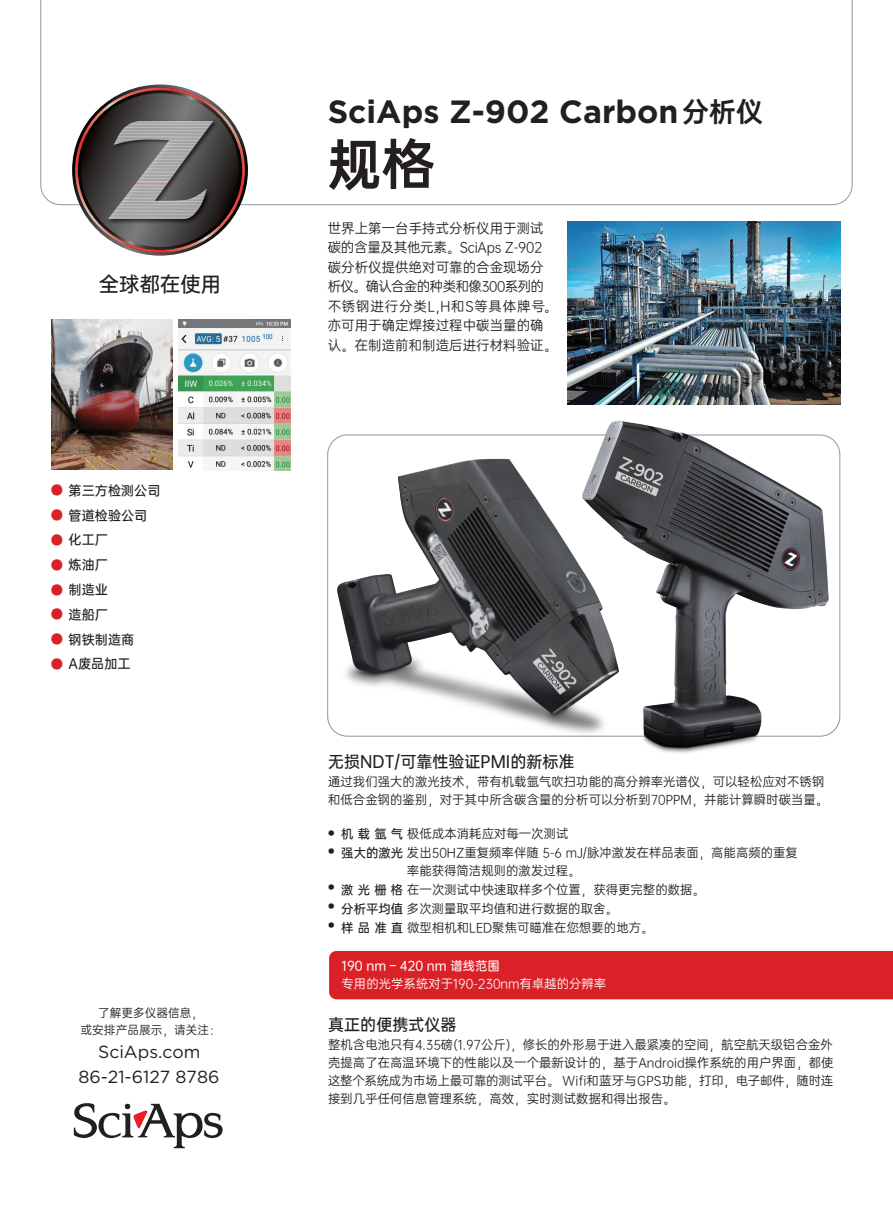
<style>
.page{position:relative;width:893px;height:1212px;background:#fff}
.page>*{position:absolute;margin:0;border:0;box-sizing:border-box;transform-origin:0 0}
.t1{font:54px "OPPO Sans B";color:#231f20}
.t2{font:700 40.8px "Minion Pro";color:#da2128}
.t3{font:700 32.1px "Gotham";color:#231f20}
.t4{font:27px "OPPO Sans B";color:#231f20}
.t5{font:20.4px "OPPO Sans M";color:#231f20}
.t6{font:17.55px/24.9px "Gotham";color:#231f20;text-align:center}
.t7{font:900 17.55px/36px "Montserrat";color:#231f20}
.t8{font:16.05px "OPPO Sans M";color:#231f20}
.t9{font:13.5px/19.5px "OPPO Sans R";color:#231f20}
.t10{font:13.2px/24.8px "OPPO Sans M";color:#231f20}
.t11{font:12.45px/18px "OPPO Sans R";color:#231f20}
.t12{font:12.45px "OPPO Sans R";color:#fff}
.t13{font:12.45px "OPPO Sans M";color:#fff}
.t14{font:11.7px/17px "OPPO Sans R";color:#231f20;text-align:center}
.s1{font-family:"Minion Pro";font-weight:700;font-size:40.8px;color:#da2128}
.s2{font-family:"Montserrat";font-weight:900;font-size:17.55px}
.s3{font-family:"OPPO Sans M"}
</style>
<div class="page">
<svg style="left:40px;top:0;width:812px;height:205px"></svg>
<div style="left:329px;top:951px;width:564px;height:48px;background:#da2128"></div>
<img style="left:567px;top:221px;width:273px;height:184px">
<img style="left:178px;top:320px;width:113px;height:150px">
<img style="left:51px;top:320px;width:121px;height:150px">
<img style="left:337px;top:458px;width:246px;height:279px">
<img style="left:583px;top:420px;width:246px;height:333px">
<img style="left:72px;top:85px;width:176px;height:171px">
<img style="left:75px;top:88px;width:170px;height:165px">
<img style="left:107px;top:119px;width:112px;height:107px">
<hr style="left:108px;top:218px;width:105px;height:1px;background:#e2e2e3">
<hr style="left:108px;top:217px;width:105px;height:1px;background:#e2e2e3">
<hr style="left:108px;top:215px;width:105px;height:1px;background:#b1b5b9">
<hr style="left:108px;top:216px;width:105px;height:1px;background:#e2e2e3">
<hr style="left:108px;top:214px;width:105px;height:1px;background:#e2e2e3">
<hr style="left:108px;top:212px;width:105px;height:1px;background:#b1b5b9">
<hr style="left:108px;top:213px;width:105px;height:1px;background:#e2e2e3">
<hr style="left:108px;top:211px;width:105px;height:1px;background:#e2e2e3">
<hr style="left:108px;top:209px;width:105px;height:1px;background:#b1b5b9">
<hr style="left:108px;top:210px;width:105px;height:1px;background:#e2e2e3">
<hr style="left:108px;top:208px;width:105px;height:1px;background:#e2e2e3">
<hr style="left:108px;top:206px;width:105px;height:1px;background:#b1b5b9">
<hr style="left:108px;top:207px;width:105px;height:1px;background:#e2e2e3">
<hr style="left:108px;top:205px;width:105px;height:1px;background:#e2e2e3">
<hr style="left:108px;top:203px;width:105px;height:1px;background:#b1b5b9">
<hr style="left:108px;top:204px;width:105px;height:1px;background:#e2e2e3">
<hr style="left:108px;top:202px;width:105px;height:1px;background:#e2e2e3">
<hr style="left:108px;top:201px;width:105px;height:1px;background:#e2e2e3">
<hr style="left:108px;top:199px;width:105px;height:1px;background:#b1b5b9">
<hr style="left:108px;top:200px;width:105px;height:1px;background:#e2e2e3">
<hr style="left:108px;top:198px;width:105px;height:1px;background:#e2e2e3">
<hr style="left:108px;top:196px;width:105px;height:1px;background:#b1b5b9">
<hr style="left:108px;top:197px;width:105px;height:1px;background:#e2e2e3">
<hr style="left:108px;top:195px;width:105px;height:1px;background:#e2e2e3">
<hr style="left:108px;top:193px;width:105px;height:1px;background:#b1b5b9">
<hr style="left:108px;top:194px;width:105px;height:1px;background:#e2e2e3">
<hr style="left:108px;top:192px;width:105px;height:1px;background:#e2e2e3">
<hr style="left:108px;top:190px;width:105px;height:1px;background:#b1b5b9">
<hr style="left:108px;top:191px;width:105px;height:1px;background:#e2e2e3">
<hr style="left:108px;top:189px;width:105px;height:1px;background:#e2e2e3">
<hr style="left:108px;top:187px;width:105px;height:1px;background:#b1b5b9">
<hr style="left:108px;top:188px;width:105px;height:1px;background:#e2e2e3">
<hr style="left:108px;top:186px;width:105px;height:1px;background:#e2e2e3">
<hr style="left:108px;top:185px;width:105px;height:1px;background:#e2e2e3">
<hr style="left:108px;top:183px;width:105px;height:1px;background:#b1b5b9">
<hr style="left:108px;top:184px;width:105px;height:1px;background:#e2e2e3">
<hr style="left:108px;top:182px;width:105px;height:1px;background:#e2e2e3">
<hr style="left:108px;top:180px;width:105px;height:1px;background:#b1b5b9">
<hr style="left:108px;top:181px;width:105px;height:1px;background:#e2e2e3">
<hr style="left:108px;top:162px;width:105px;height:1px;background:#e2e2e3">
<hr style="left:108px;top:160px;width:105px;height:1px;background:#b1b5b9">
<hr style="left:108px;top:161px;width:105px;height:1px;background:#e2e2e3">
<hr style="left:108px;top:159px;width:105px;height:1px;background:#e2e2e3">
<hr style="left:108px;top:157px;width:105px;height:1px;background:#b1b5b9">
<hr style="left:108px;top:158px;width:105px;height:1px;background:#e2e2e3">
<hr style="left:108px;top:156px;width:105px;height:1px;background:#e2e2e3">
<hr style="left:108px;top:154px;width:105px;height:1px;background:#b1b5b9">
<hr style="left:108px;top:155px;width:105px;height:1px;background:#e2e2e3">
<hr style="left:108px;top:153px;width:105px;height:1px;background:#e2e2e3">
<hr style="left:108px;top:151px;width:105px;height:1px;background:#b1b5b9">
<hr style="left:108px;top:152px;width:105px;height:1px;background:#e2e2e3">
<hr style="left:108px;top:150px;width:105px;height:1px;background:#e2e2e3">
<hr style="left:108px;top:148px;width:105px;height:1px;background:#b1b5b9">
<hr style="left:108px;top:149px;width:105px;height:1px;background:#e2e2e3">
<hr style="left:108px;top:147px;width:105px;height:1px;background:#e2e2e3">
<hr style="left:108px;top:146px;width:105px;height:1px;background:#e2e2e3">
<hr style="left:108px;top:179px;width:105px;height:1px;background:#e2e2e3">
<hr style="left:108px;top:178px;width:105px;height:1px;background:#e2e2e3">
<hr style="left:108px;top:176px;width:105px;height:1px;background:#b1b5b9">
<hr style="left:108px;top:177px;width:105px;height:1px;background:#e2e2e3">
<hr style="left:108px;top:175px;width:105px;height:1px;background:#e2e2e3">
<hr style="left:108px;top:173px;width:105px;height:1px;background:#b1b5b9">
<hr style="left:108px;top:174px;width:105px;height:1px;background:#e2e2e3">
<hr style="left:108px;top:172px;width:105px;height:1px;background:#e2e2e3">
<hr style="left:108px;top:170px;width:105px;height:1px;background:#b1b5b9">
<hr style="left:108px;top:171px;width:105px;height:1px;background:#e2e2e3">
<hr style="left:108px;top:169px;width:105px;height:1px;background:#e2e2e3">
<hr style="left:108px;top:167px;width:105px;height:1px;background:#b1b5b9">
<hr style="left:108px;top:168px;width:105px;height:1px;background:#e2e2e3">
<hr style="left:108px;top:166px;width:105px;height:1px;background:#e2e2e3">
<hr style="left:108px;top:164px;width:105px;height:1px;background:#b1b5b9">
<hr style="left:108px;top:165px;width:105px;height:1px;background:#e2e2e3">
<hr style="left:108px;top:163px;width:105px;height:1px;background:#e2e2e3">
<hr style="left:108px;top:144px;width:105px;height:1px;background:#b1b5b9">
<hr style="left:108px;top:145px;width:105px;height:1px;background:#e2e2e3">
<hr style="left:108px;top:143px;width:105px;height:1px;background:#e2e2e3">
<hr style="left:108px;top:141px;width:105px;height:1px;background:#b1b5b9">
<hr style="left:108px;top:142px;width:105px;height:1px;background:#e2e2e3">
<hr style="left:108px;top:140px;width:105px;height:1px;background:#e2e2e3">
<hr style="left:108px;top:138px;width:105px;height:1px;background:#b1b5b9">
<hr style="left:108px;top:139px;width:105px;height:1px;background:#e2e2e3">
<hr style="left:108px;top:137px;width:105px;height:1px;background:#e2e2e3">
<hr style="left:108px;top:135px;width:105px;height:1px;background:#b1b5b9">
<hr style="left:108px;top:136px;width:105px;height:1px;background:#e2e2e3">
<hr style="left:108px;top:134px;width:105px;height:1px;background:#e2e2e3">
<hr style="left:108px;top:132px;width:105px;height:1px;background:#b1b5b9">
<hr style="left:108px;top:133px;width:105px;height:1px;background:#e2e2e3">
<hr style="left:108px;top:131px;width:105px;height:1px;background:#e2e2e3">
<hr style="left:108px;top:129px;width:105px;height:1px;background:#b1b5b9">
<hr style="left:108px;top:130px;width:105px;height:1px;background:#e2e2e3">
<hr style="left:108px;top:128px;width:105px;height:1px;background:#e2e2e3">
<hr style="left:108px;top:127px;width:105px;height:1px;background:#e2e2e3">
<hr style="left:108px;top:125px;width:105px;height:1px;background:#b1b5b9">
<hr style="left:108px;top:126px;width:105px;height:1px;background:#e2e2e3">
<hr style="left:108px;top:124px;width:105px;height:1px;background:#e2e2e3">
<hr style="left:108px;top:122px;width:105px;height:1px;background:#b1b5b9">
<hr style="left:108px;top:123px;width:105px;height:1px;background:#e2e2e3">
<hr style="left:108px;top:121px;width:105px;height:1px;background:#e2e2e3">
<svg style="left:74px;top:1103px;width:149px;height:45px"></svg>
<h3 class="t5" style="left:99px;top:268px;width:124px">全球都在使用</h3>
<p class="t10" style="left:69px;top:477px;width:93px;text-indent:-20px"><span class="s1">•</span> 第三方检测公司管道检验公司化工厂<br>炼油厂<br>制造业<br>造船厂<br>钢铁制造商<br>A废品加工</p>
<h2 class="t2" style="left:49px;top:482px;width:18px">•</h2>
<h2 class="t2" style="left:49px;top:507px;width:18px">•</h2>
<h2 class="t2" style="left:49px;top:532px;width:18px">•</h2>
<h2 class="t2" style="left:49px;top:557px;width:18px">•</h2>
<h2 class="t2" style="left:49px;top:582px;width:18px">•</h2>
<h2 class="t2" style="left:49px;top:606px;width:18px">•</h2>
<h2 class="t2" style="left:49px;top:631px;width:18px">•</h2>
<p class="t14" style="left:81px;top:1003px;width:142px">了解更多仪器信息，<br>或安排产品展示，请关注：</p>
<h3 class="t6" style="left:78px;top:1039px;width:143px">SciAps.com<br>86-21-6127 8786</h3>
<h3 class="t4" style="left:682px;top:89px;width:82px">分析仪</h3>
<h3 class="t3" style="left:328px;top:93px;width:352px">SciAps Z-902 Carbon</h3>
<h1 class="t1" style="left:328px;top:118px;width:110px">规格</h1>
<p class="t9" style="left:328px;top:218px;width:231px">世界上第一台手持式分析仪用于测试碳的含量及其他元素。SciAps Z-902碳分析仪提供绝对可靠的合金现场分析仪。确认合金的种类和像300系列的不锈钢进行分类L,H和S等具体牌号。亦可用于确定焊接过程中碳当量的确认。在制造前和制造后进行材料验证。</p>
<p class="t8" style="left:328px;top:749px;width:248px">无损NDT/可靠性验证PMI的新标准</p>
<p class="t11" style="left:328px;top:771px;width:502px;line-height:18.8px">通过我们强大的激光技术，带有机载氩气吹扫功能的高分辨率光谱仪，可以轻松应对不锈钢和低合金钢的鉴别，对于其中所含碳含量的分析可以分析到70PPM，并能计算瞬时碳当量。</p>
<p class="t11" style="left:328px;top:824px;width:242px"><span class="s2">•</span> <span class="s3">机 载 氩 气</span>极低成本消耗应对每一次测试</p>
<p class="t11" style="left:341px;top:842px;width:458px"><span class="s3">强大的激光</span>发出50HZ重复频率伴随 5-6 mJ/脉冲激发在样品表面，高能高频的重复</p>
<p class="t11" style="left:407px;top:861px;width:175px">率能获得简洁规则的激发过程。</p>
<p class="t11" style="left:341px;top:880px;width:365px"><span class="s3">激 光 栅 格</span>在一次测试中快速取样多个位置，获得更完整的数据。</p>
<p class="t11" style="left:341px;top:899px;width:278px"><span class="s3">分析平均值</span>多次测量取平均值和进行数据的取舍。</p>
<p class="t11" style="left:341px;top:917px;width:314px"><span class="s3">样 品 准 直</span>微型相机和LED聚焦可瞄准在您想要的地方。</p>
<h3 class="t7" style="left:328px;top:830px;width:8px">• •</h3>
<h3 class="t7" style="left:328px;top:894px;width:8px;line-height:18.9px">• •</h3>
<p class="t13" style="left:342px;top:955px;width:160px">190 nm – 420 nm 谱线范围</p>
<p class="t12" style="left:342px;top:974px;width:266px">专用的光学系统对于190-230nm有卓越的分辨率</p>
<p class="t8" style="left:328px;top:1011px;width:130px">真正的便携式仪器</p>
<p class="t11" style="left:328px;top:1035px;width:507px;text-align:justify">整机含电池只有4.35磅(1.97公斤)，修长的外形易于进入最紧凑的空间，航空航天级铝合金外壳提高了在高温环境下的性能以及一个最新设计的，基于Android操作系统的用户界面，都使这整个系统成为市场上最可靠的测试平台。 Wifi和蓝牙与GPS功能，打印，电子邮件，随时连接到几乎任何信息管理系统，高效，实时测试数据和得出报告。</p>
</div>
